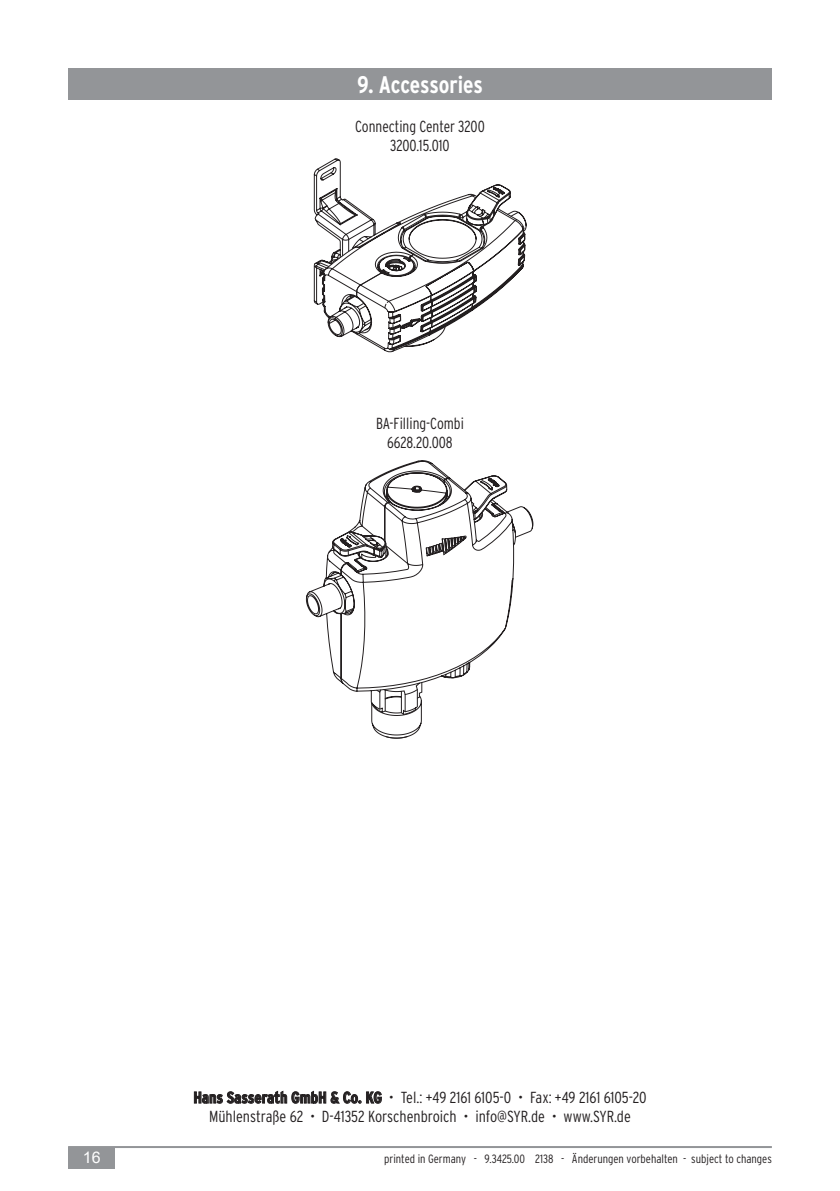
<style>
.page{position:relative;width:840px;height:1191px;background:#fff}
.page>*{position:absolute;margin:0;border:0;box-sizing:border-box;transform-origin:0 0}
.t1{font:700 condensed 24px "Interstate";letter-spacing:-.005em;color:#fff;scale:.95 1}
.t2{font:300 condensed 16px/19.2px "Interstate";color:#231f20;text-align:center}
.t3{font:300 condensed 16px/19.2px "Interstate";color:#231f20;text-align:center;scale:.95 1}
.t4{font:16px "Arial";color:#fff}
.t5{font:300 12px "Interstate Condensed";color:#231f20}
.s1{font-weight:700}
</style>
<div class="page">
<hr style="left:68px;top:1146px;width:703px;height:2px;background:#939598">
<div style="left:68px;top:1147px;width:47px;height:21px;background:#939598"></div>
<svg style="left:313px;top:158px;width:28px;height:147px"></svg>
<svg style="left:322px;top:171px;width:204px;height:182px"></svg>
<svg style="left:306px;top:460px;width:227px;height:206px"></svg>
<svg style="left:332px;top:475px;width:175px;height:263px"></svg>
<svg style="left:340px;top:472px;width:107px;height:86px"></svg>
<div style="left:68px;top:68px;width:703px;height:31px;background:#939598"></div>
<h1 class="t1" style="left:373px;top:70px;width:99px">9. Zubehör</h1>
<p class="t3" style="left:355px;top:116px;width:138px">Connecting Center 3200<br>3200.15.010</p>
<h1 class="t1" style="left:357px;top:70px;width:134px">9. Accessories</h1>
<p class="t3" style="left:376px;top:414px;width:94px">BA-Filling-Combi<br>6628.20.008</p>
<p class="t2" style="left:193px;top:1087px;width:454px"><span class="s1">Hans Sasserath GmbH &amp; Co. KG</span> • Tel.: +49 2161 6105-0 • Fax: +49 2161 6105-20<br>Mühlenstraße 62 • D-41352 Korschenbroich • info@SYR.de • www.SYR.de</p>
<p class="t4" style="left:83px;top:1146px;width:19px">16</p>
<p class="t5" style="left:384px;top:1152px;width:389px">printed in Germany - 9.3425.00 2138 - Änderungen vorbehalten - subject to changes</p>
</div>
